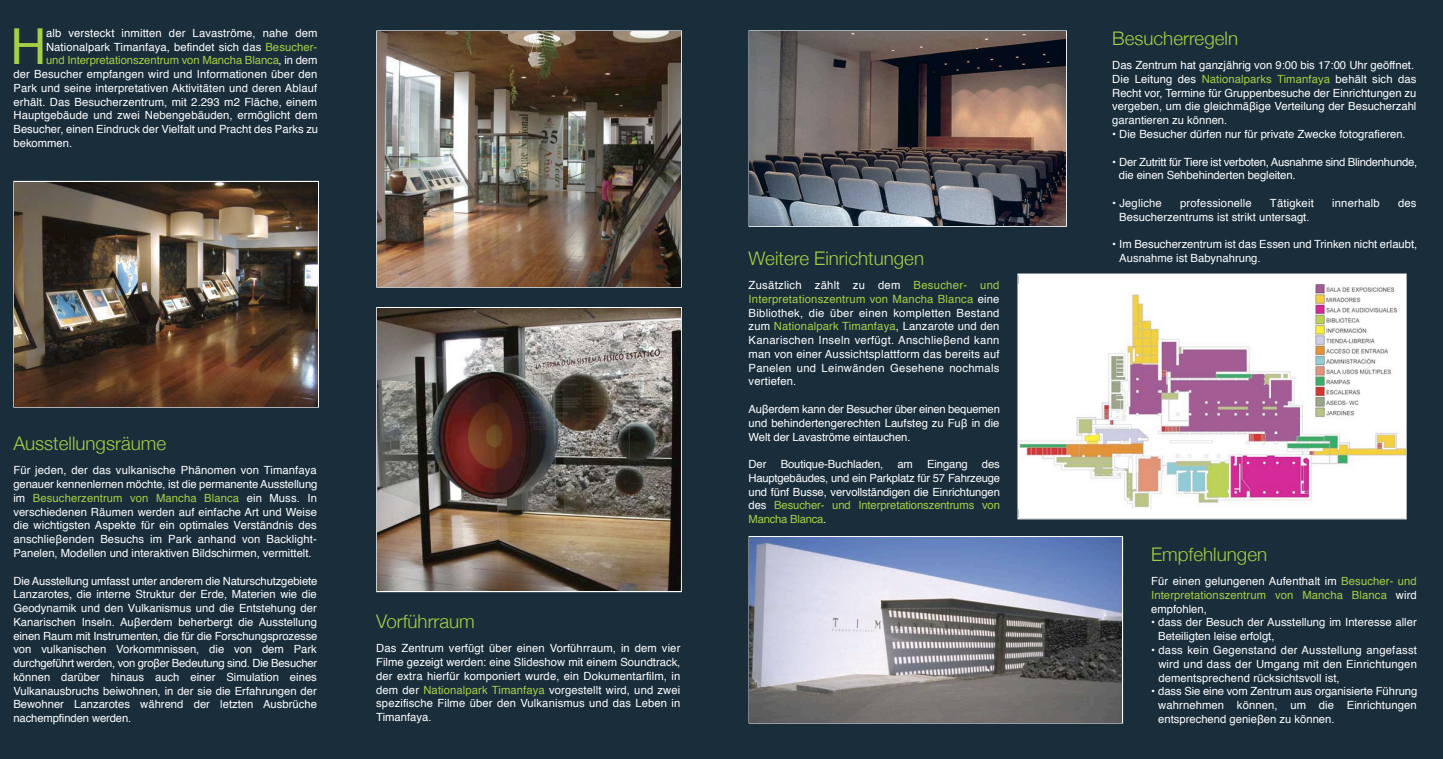
<style>
.page{position:relative;width:1443px;height:759px;background:#fff}
.page>*{position:absolute;margin:0;border:0;box-sizing:border-box;transform-origin:0 0}
.t1{font:49.62px "Helvetica";color:#a5cf44}
.t2{font:300 18.75px "Helvetica Neue";color:#a5cf44}
.t3{font:11.25px/13.8px "Helvetica";color:#fff;text-align:justify}
.t4{font:11.25px/13.8px "Helvetica";color:#a5cf44;text-align:justify}
.t5{font:11.25px/13.8px "Helvetica";letter-spacing:-.02em;color:#fff}
.s1{color:#a5cf44}
.s2{color:#fff}
</style>
<div class="page">
<div style="left:0;top:0;width:1442px;height:758px;background:#192d3b"></div>
<img style="left:15px;top:182px;width:303px;height:224px">
<div style="left:376px;top:307px;width:306px;height:285px;border:1px solid #fff"></div>
<img style="left:377px;top:308px;width:303px;height:282px">
<div style="left:748px;top:30px;width:319px;height:197px;border:1px solid #fff"></div>
<img style="left:750px;top:32px;width:315px;height:193px">
<div style="left:748px;top:536px;width:375px;height:187px;border:1px solid #fff"></div>
<img style="left:750px;top:537px;width:371px;height:185px">
<div style="left:376px;top:30px;width:306px;height:257px;border:1px solid #fff"></div>
<img style="left:377px;top:32px;width:303px;height:254px">
<div style="left:1018px;top:275px;width:387px;height:243px;background:#fff"></div>
<div style="left:1017px;top:273px;width:389px;height:246px;border:1px solid #fff"></div>
<img style="left:1018px;top:285px;width:387px;height:223px">
<h1 class="t1" style="left:10px;top:26px;width:37px">H</h1>
<p class="t3" style="left:46px;top:27px;width:273px">alb versteckt inmitten der Lavaströme, nahe dem</p>
<p class="t3" style="left:46px;top:41px;width:273px">Nationalpark Timanfaya, befindet sich das <span class="s1">Besucher-</span></p>
<p class="t4" style="left:46px;top:54px;width:273px">und Interpretationszentrum von Mancha Blanca<span class="s2">, in dem</span></p>
<p class="t3" style="left:14px;top:68px;width:305px">der Besucher empfangen wird und Informationen über den</p>
<p class="t3" style="left:14px;top:82px;width:305px">Park und seine interpretativen Aktivitäten und deren Ablauf</p>
<p class="t3" style="left:14px;top:96px;width:305px">erhält. Das Besucherzentrum, mit 2.293 m2 Fläche, einem</p>
<p class="t3" style="left:14px;top:109px;width:305px">Hauptgebäude und zwei Nebengebäuden, ermöglicht dem</p>
<p class="t3" style="left:14px;top:123px;width:306px">Besucher, einen Eindruck der Vielfalt und Pracht des Parks zu</p>
<p class="t3" style="left:14px;top:137px;width:60px">bekommen.</p>
<h2 class="t2" style="left:13px;top:431px;width:154px">Ausstellungsräume</h2>
<p class="t3" style="left:13px;top:464px;width:306px">Für jeden, der das vulkanische Phänomen von Timanfaya genauer kennenlernen möchte, ist die permanente Ausstellung im <span class="s1">Besucherzentrum von Mancha Blanca</span> ein Muss. In verschiedenen Räumen werden auf einfache Art und Weise die wichtigsten Aspekte für ein optimales Verständnis des anschlieβenden Besuchs im Park anhand von Backlight-Panelen, Modellen und interaktiven Bildschirmen, vermittelt.</p>
<p class="t3" style="left:13px;top:574px;width:306px">Die Ausstellung umfasst unter anderem die Naturschutzgebiete Lanzarotes, die interne Struktur der Erde, Materien wie die Geodynamik und den Vulkanismus und die Entstehung der Kanarischen Inseln. Auβerdem beherbergt die Ausstellung einen Raum mit Instrumenten, die für die Forschungsprozesse von vulkanischen Vorkommnissen, die von dem Park durchgeführt werden, von groβer Bedeutung sind. Die Besucher können darüber hinaus auch einer Simulation eines Vulkanausbruchs beiwohnen, in der sie die Erfahrungen der Bewohner Lanzarotes während der letzten Ausbrüche nachempfinden werden.</p>
<h2 class="t2" style="left:376px;top:609px;width:100px">Vorführraum</h2>
<p class="t3" style="left:376px;top:642px;width:306px">Das Zentrum verfügt über einen Vorführraum, in dem vier Filme gezeigt werden: eine Slideshow mit einem Soundtrack, der extra hierfür komponiert wurde, ein Dokumentarfilm, in dem der <span class="s1">Nationalpark Timanfaya</span> vorgestellt wird, und zwei spezifische Filme über den Vulkanismus und das Leben in Timanfaya.</p>
<h2 class="t2" style="left:748px;top:246px;width:177px">Weitere Einrichtungen</h2>
<p class="t3" style="left:748px;top:279px;width:252px">Zusätzlich zählt zu dem <span class="s1">Besucher- und Interpretationszentrum von Mancha Blanca</span> eine Bibliothek, die über einen kompletten Bestand zum <span class="s1">Nationalpark Timanfaya</span>, Lanzarote und den Kanarischen Inseln verfügt. Anschlieβend kann man von einer Aussichtsplattform das bereits auf Panelen und Leinwänden Gesehene nochmals vertiefen.</p>
<p class="t3" style="left:748px;top:403px;width:253px">Auβerdem kann der Besucher über einen bequemen und behindertengerechten Laufsteg zu Fuβ in die Welt der Lavaströme eintauchen.</p>
<p class="t3" style="left:748px;top:458px;width:19px">Der</p>
<p class="t3" style="left:780px;top:458px;width:104px">Boutique-Buchladen,</p>
<p class="t3" style="left:897px;top:458px;width:17px">am</p>
<p class="t3" style="left:927px;top:458px;width:42px">Eingang</p>
<p class="t3" style="left:748px;top:458px;width:253px;text-indent:233px">des Hauptgebäudes, und ein Parkplatz für 57 Fahrzeuge und fünf Busse, vervollständigen die Einrichtungen des <span class="s1">Besucher- und Interpretationszentrums von Mancha Blanca</span>.</p>
<h2 class="t2" style="left:1112px;top:27px;width:127px">Besucherregeln</h2>
<p class="t3" style="left:1112px;top:59px;width:306px;text-align:left">Das Zentrum hat ganzjährig von 9:00 bis 17:00 Uhr geöffnet.<br>Die Leitung des <span class="s1">Nationalparks Timanfaya</span> behält sich das Recht vor, Termine für Gruppenbesuche der Einrichtungen zu vergeben, um die gleichmäβige Verteilung der Besucherzahl garantieren zu können.</p>
<p class="t3" style="left:1112px;top:128px;width:295px">• Die Besucher dürfen nur für private Zwecke fotografieren.</p>
<p class="t5" style="left:1119px;top:155px;width:300px;text-indent:-7px">• Der Zutritt für Tiere ist verboten, Ausnahme sind Blindenhunde, die einen Sehbehinderten begleiten.</p>
<p class="t3" style="left:1112px;top:197px;width:51px">• Jegliche</p>
<p class="t3" style="left:1180px;top:197px;width:73px">professionelle</p>
<p class="t3" style="left:1270px;top:197px;width:45px">Tätigkeit</p>
<p class="t3" style="left:1332px;top:197px;width:49px">innerhalb</p>
<p class="t3" style="left:1398px;top:197px;width:20px">des</p>
<p class="t3" style="left:1119px;top:210px;width:192px">Besucherzentrums ist strikt untersagt.</p>
<p class="t3" style="left:1119px;top:238px;width:299px;text-indent:-7px">• Im Besucherzentrum ist das Essen und Trinken nicht erlaubt,<br>Ausnahme ist Babynahrung.</p>
<h2 class="t2" style="left:1151px;top:542px;width:117px">Empfehlungen</h2>
<p class="t4" style="left:1151px;top:575px;width:267px"><span class="s2">Für einen gelungenen Aufenthalt im</span> Besucher- und Interpretationszentrum von Mancha Blanca <span class="s2">wird empfohlen,</span></p>
<p class="t3" style="left:1158px;top:616px;width:260px;text-indent:-7px">• dass der Besuch der Ausstellung im Interesse aller<br>Beteiligten leise erfolgt,</p>
<p class="t3" style="left:1158px;top:643px;width:260px;text-indent:-7px">• dass kein Gegenstand der Ausstellung angefasst wird und dass der Umgang mit den Einrichtungen dementsprechend rücksichtsvoll ist,</p>
<p class="t3" style="left:1158px;top:685px;width:261px;text-indent:-7px">• dass Sie eine vom Zentrum aus organisierte Führung wahrnehmen können, um die Einrichtungen entsprechend genieβen zu können.</p>
</div>
